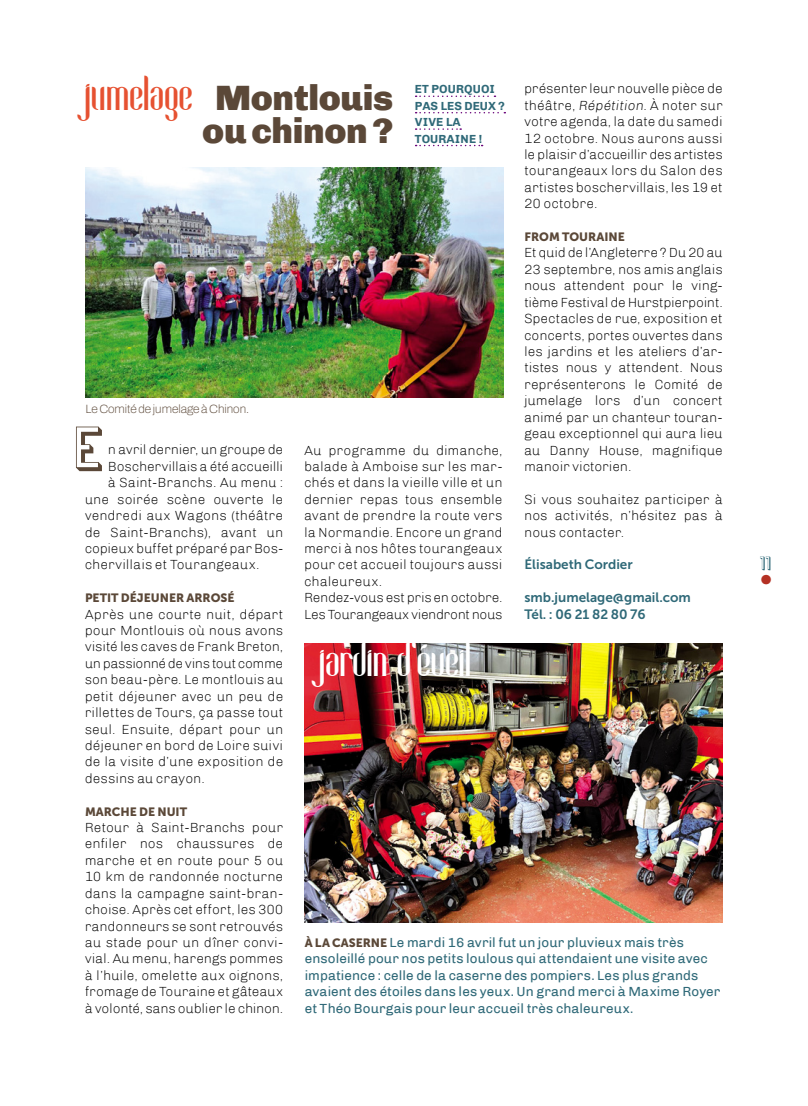
<style>
.page{position:relative;width:808px;height:1106px;background:#fff}
.page>*{position:absolute;margin:0;border:0;box-sizing:border-box;transform-origin:0 0}
.t1{font:67.5px "Forgotten Futurist Shadow";color:#5b4838}
.t2{font:700 39px "Coco";letter-spacing:-.01em;color:#fff}
.t3{font:900 36px/32.8px "Chivo";color:#5b4838;text-align:right}
.t4{font:800 30px "Gill Sans MT Pro";color:#b43124}
.t5{font:21px "Forgotten Futurist Shadow";color:#2f6978}
.t6{font:300 13.5px/16.4px "Chivo";letter-spacing:.01em;color:#000;text-align:justify}
.t7{font:13.5px/16.4px "Chivo";letter-spacing:.01em;color:#2f6978}
.t8{font:13.5px/16.4px "Museo Sans 700";color:#2f6978}
.t9{font:12px "Museo Sans 900";color:#5b4838}
.t10{font:700 12px/16.4px "Chivo";letter-spacing:.01em;color:#2f6978}
.t11{font:100 12px "Archivo";color:#5b4838}
.s1{font-family:"Coco";font-weight:700;font-size:39px;color:#e65131}
.s2{font-style:italic}
.s3{font-family:"Museo Sans 900";font-size:12px;color:#5b4838}
</style>
<div class="page">
<svg style="left:416px;top:95px;width:79px;height:2px"></svg>
<svg style="left:416px;top:112px;width:89px;height:1px"></svg>
<svg style="left:416px;top:128px;width:45px;height:2px"></svg>
<svg style="left:416px;top:145px;width:67px;height:1px"></svg>
<img style="left:86px;top:167px;width:417px;height:230px">
<img style="left:305px;top:643px;width:418px;height:279px">
<h3 class="t3" style="left:77px;top:81px;width:317px"><span class="s1">jumelage</span> Montlouis ou chinon ?</h3>
<p class="t10" style="left:415px;top:81px;width:92px">ET POURQUOI<br>PAS LES DEUX ?<br>VIVE LA<br>TOURAINE !</p>
<p class="t6" style="left:524px;top:81px;width:200px">présenter leur nouvelle pièce de théâtre, <span class="s2">Répétition</span>. À noter sur votre agenda, la date du samedi 12 octobre. Nous aurons aussi le plaisir d’accueillir des artistes tourangeaux lors du Salon des artistes boschervillais, les 19 et 20 octobre.</p>
<p class="t9" style="left:524px;top:230px;width:102px">FROM TOURAINE</p>
<p class="t6" style="left:524px;top:245px;width:200px">Et quid de l’Angleterre ? Du 20 au 23 septembre, nos amis anglais nous attendent pour le ving&shy;tième Festival de Hurstpierpoint.<br>Spectacles de rue, exposition et concerts, portes ouvertes dans les jardins et les ateliers d’ar&shy;tistes nous y attendent. Nous représenterons le Comité de jumelage lors d’un concert animé par un chanteur touran&shy;geau exceptionnel qui aura lieu au Danny House, magnifique manoir victorien.</p>
<p class="t6" style="left:524px;top:491px;width:200px">Si vous souhaitez participer à nos activités, n’hésitez pas à nous contacter.</p>
<p class="t8" style="left:524px;top:556px;width:110px">Élisabeth Cordier</p>
<p class="t8" style="left:524px;top:589px;width:168px">smb.jumelage@gmail.com<br>Tél. : 06 21 82 80 76</p>
<p class="t11" style="left:85px;top:400px;width:165px">Le Comité de jumelage à Chinon.</p>
<h1 class="t1" style="left:74px;top:418px;width:32px">E</h1>
<p class="t6" style="left:108px;top:442px;width:177px">n avril dernier, un groupe de</p>
<p class="t6" style="left:108px;top:458px;width:177px">Boschervillais a été accueilli</p>
<p class="t6" style="left:108px;top:474px;width:177px">à Saint-Branchs. Au menu :</p>
<p class="t6" style="left:85px;top:491px;width:200px">une soirée scène ouverte le</p>
<p class="t6" style="left:85px;top:507px;width:200px">vendredi aux Wagons (théâtre</p>
<p class="t6" style="left:85px;top:524px;width:200px">de Saint-Branchs), avant un</p>
<p class="t6" style="left:85px;top:540px;width:200px">copieux buffet préparé par Bos-</p>
<p class="t6" style="left:85px;top:556px;width:176px">chervillais et Tourangeaux.</p>
<p class="t9" style="left:85px;top:591px;width:151px">PETIT DÉJEUNER ARROSÉ</p>
<p class="t6" style="left:85px;top:606px;width:200px">Après une courte nuit, départ pour Montlouis où nous avons visité les caves de Frank Breton, un passionné de vins tout comme son beau-père. Le montlouis au petit déjeuner avec un peu de rillettes de Tours, ça passe tout seul. Ensuite, départ pour un déjeuner en bord de Loire suivi de la visite d’une exposition de dessins au crayon.</p>
<p class="t9" style="left:85px;top:804px;width:104px">MARCHE DE NUIT</p>
<p class="t6" style="left:85px;top:819px;width:200px">Retour à Saint-Branchs pour enfiler nos chaussures de marche et en route pour 5 ou 10 km de randonnée nocturne dans la campagne saint-bran&shy;choise. Après cet effort, les 300 randonneurs se sont retrouvés au stade pour un dîner convi&shy;vial. Au menu, harengs pommes à l’huile, omelette aux oignons, fromage de Touraine et gâteaux à volonté, sans oublier le chinon.</p>
<p class="t6" style="left:304px;top:442px;width:200px;text-align:left">Au programme du dimanche, balade à Amboise sur les mar&shy;chés et dans la vieille ville et un dernier repas tous ensemble avant de prendre la route vers la Normandie. Encore un grand merci à nos hôtes tourangeaux pour cet accueil toujours aussi chaleureux.<br>Rendez-vous est pris en octobre.<br>Les Tourangeaux viendront nous</p>
<h2 class="t2" style="left:312px;top:633px;width:162px">jardin d'éveil</h2>
<p class="t7" style="left:305px;top:934px;width:417px"><span class="s3">À LA CASERNE</span> Le mardi 16 avril fut un jour pluvieux mais très ensoleillé pour nos petits loulous qui attendaient une visite avec impatience : celle de la caserne des pompiers. Les plus grands avaient des étoiles dans les yeux. Un grand merci à Maxime Royer et Théo Bourgais pour leur accueil très chaleureux.</p>
<h3 class="t5" style="left:760px;top:554px;width:13px">11</h3>
<h3 class="t4" style="left:760px;top:556px;width:14px">.</h3>
</div>
